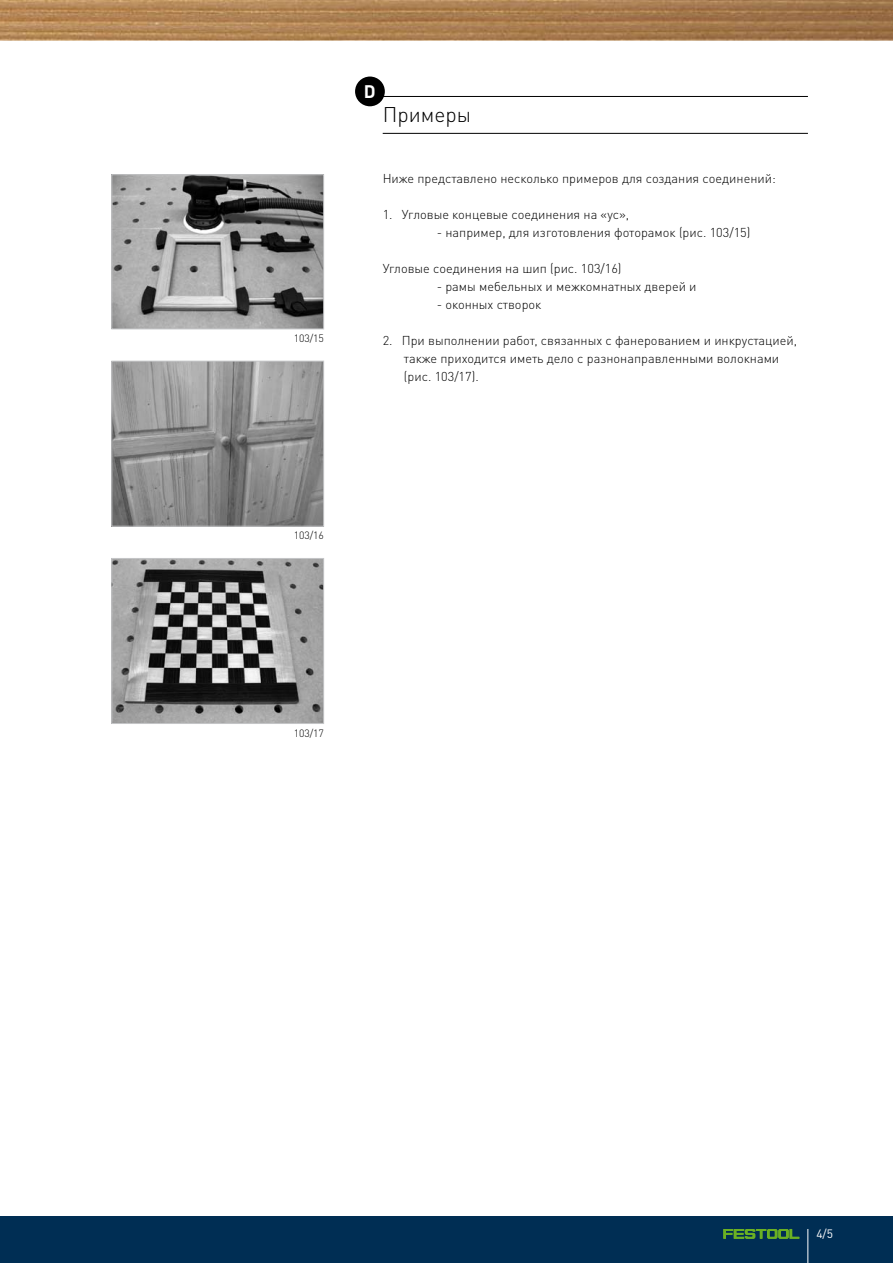
<style>
.page{position:relative;width:893px;height:1263px;background:#fff}
.page>*{position:absolute;margin:0;border:0;box-sizing:border-box;transform-origin:0 0}
.t1{font:300 21px "DIN Pro";color:#000}
.t2{font:700 18px "DIN Pro";color:#fff}
.t3{font:300 12.75px/18px "DIN Pro";color:#000}
.t4{font:12px "DIN Pro";color:#fff}
.t5{font:300 10.5px "DIN Pro";letter-spacing:-.005em;color:#000}
</style>
<div class="page">
<div style="left:0;top:1216px;width:893px;height:47px;background:#002e54"></div>
<img style="left:0;top:0;width:893px;height:41px">
<svg style="left:723px;top:1229px;width:76px;height:10px"></svg>
<hr style="left:807px;top:1229px;width:1px;height:34px;background:#fff">
<div style="left:355px;top:77px;width:30px;height:29px;background:#000;border-radius:50%"></div>
<img style="left:113px;top:176px;width:209px;height:151px">
<div style="left:111px;top:174px;width:213px;height:155px;border:1px solid #c5c6c8"></div>
<hr style="left:383px;top:96px;width:425px;height:1px;background:#000">
<hr style="left:383px;top:133px;width:425px;height:1px;background:#000">
<img style="left:113px;top:363px;width:209px;height:162px">
<div style="left:111px;top:361px;width:213px;height:166px;border:1px solid #c5c6c8"></div>
<img style="left:113px;top:560px;width:209px;height:162px">
<div style="left:111px;top:558px;width:213px;height:166px;border:1px solid #c5c6c8"></div>
<p class="t5" style="left:294px;top:331px;width:32px">103/15</p>
<h2 class="t2" style="left:364px;top:79px;width:13px">D</h2>
<h1 class="t1" style="left:383px;top:100px;width:90px">Примеры</h1>
<p class="t3" style="left:383px;top:169px;width:395px">Ниже представлено несколько примеров для создания соединений:</p>
<p class="t3" style="left:383px;top:205px;width:248px">1. Угловые концевые соединения на «ус»,</p>
<p class="t3" style="left:437px;top:223px;width:315px">- например, для изготовления фоторамок (рис. 103/15)</p>
<p class="t3" style="left:383px;top:259px;width:240px">Угловые соединения на шип (рис. 103/16)</p>
<p class="t3" style="left:437px;top:277px;width:261px">- рамы мебельных и межкомнатных дверей и</p>
<p class="t3" style="left:437px;top:295px;width:106px">- оконных створок</p>
<p class="t3" style="left:404px;top:331px;width:395px;text-indent:-21px">2. При выполнении работ, связанных с фанерованием и инкрустацией, также приходится иметь дело с разнонаправленными волокнами (рис. 103/17).</p>
<p class="t5" style="left:294px;top:528px;width:32px">103/16</p>
<p class="t5" style="left:294px;top:726px;width:32px">103/17</p>
<p class="t4" style="left:816px;top:1225px;width:18px">4/5</p>
</div>
